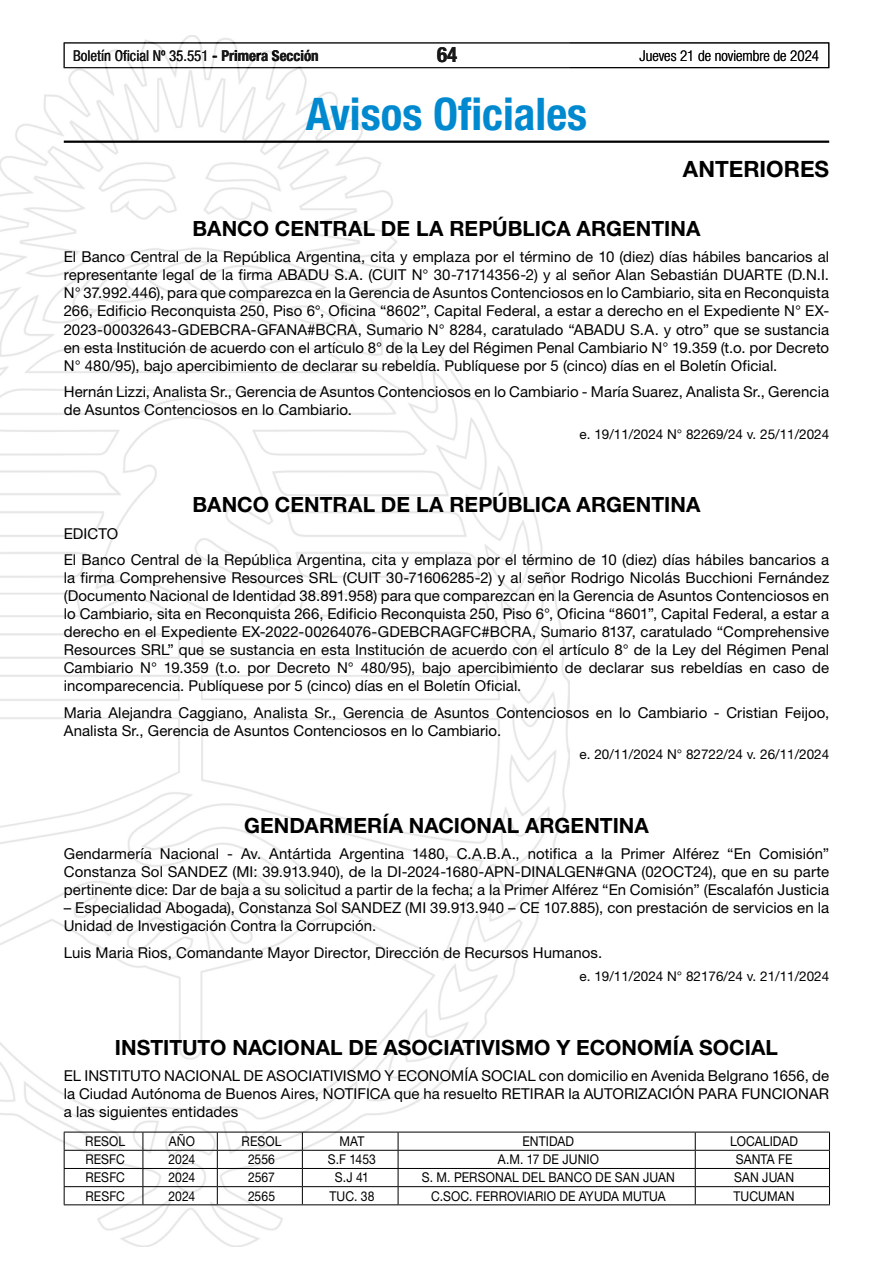
<style>
.page{position:relative;width:893px;height:1263px;background:#fff}
.page>*{position:absolute;margin:0;border:0;box-sizing:border-box;transform-origin:0 0}
.t1{font:700 condensed 45px "Helvetica Neue LT Std";color:#0089cf}
.t2{font:700 22.5px "Helvetica Neue LT Std";color:#000}
.t3{font:700 21px "Helvetica Neue LT Std";color:#000}
.t4{font:700 condensed 21px "Helvetica Neue LT Std";color:#000}
.t5{font:15px/18px "Helvetica Neue LT Std";letter-spacing:.005em;color:#000;text-align:justify}
.t6{font:condensed 15px "Helvetica Neue LT Std";color:#000}
.t7{font:300 condensed 15px "Helvetica Neue LT Std";color:#000}
.t8{font:13.5px "Helvetica Neue LT Std";color:#000;scale:.9 1}
.t9{font:13.5px "Helvetica Neue LT Std";color:#000}
.s1{font-weight:700}
</style>
<div class="page">
<div style="left:64px;top:43px;width:765px;height:25px;border:1px solid #000"></div>
<img style="left:0;top:35px;width:569px;height:1211px">
<hr style="left:64px;top:141px;width:765px;height:2px;background:#000">
<hr style="left:64px;top:1132px;width:79px;height:1px;background:#000">
<hr style="left:143px;top:1132px;width:74px;height:1px;background:#000">
<hr style="left:217px;top:1132px;width:85px;height:1px;background:#000">
<hr style="left:302px;top:1132px;width:96px;height:1px;background:#000">
<hr style="left:398px;top:1132px;width:297px;height:1px;background:#000">
<hr style="left:695px;top:1132px;width:135px;height:1px;background:#000">
<hr style="left:64px;top:1150px;width:79px;height:1px;background:#000">
<hr style="left:143px;top:1150px;width:74px;height:1px;background:#000">
<hr style="left:217px;top:1150px;width:85px;height:1px;background:#000">
<hr style="left:302px;top:1150px;width:96px;height:1px;background:#000">
<hr style="left:398px;top:1150px;width:297px;height:1px;background:#000">
<hr style="left:695px;top:1150px;width:135px;height:1px;background:#000">
<hr style="left:64px;top:1168px;width:79px;height:1px;background:#000">
<hr style="left:143px;top:1168px;width:74px;height:1px;background:#000">
<hr style="left:217px;top:1168px;width:85px;height:1px;background:#000">
<hr style="left:302px;top:1168px;width:96px;height:1px;background:#000">
<hr style="left:398px;top:1168px;width:297px;height:1px;background:#000">
<hr style="left:695px;top:1168px;width:135px;height:1px;background:#000">
<hr style="left:64px;top:1186px;width:79px;height:1px;background:#000">
<hr style="left:143px;top:1186px;width:74px;height:1px;background:#000">
<hr style="left:217px;top:1186px;width:85px;height:1px;background:#000">
<hr style="left:302px;top:1186px;width:96px;height:1px;background:#000">
<hr style="left:398px;top:1186px;width:297px;height:1px;background:#000">
<hr style="left:695px;top:1186px;width:135px;height:1px;background:#000">
<hr style="left:64px;top:1204px;width:79px;height:1px;background:#000">
<hr style="left:143px;top:1204px;width:74px;height:1px;background:#000">
<hr style="left:217px;top:1204px;width:85px;height:1px;background:#000">
<hr style="left:302px;top:1204px;width:96px;height:1px;background:#000">
<hr style="left:398px;top:1204px;width:297px;height:1px;background:#000">
<hr style="left:695px;top:1204px;width:135px;height:1px;background:#000">
<svg style="left:64px;top:1132px;width:1px;height:72px"></svg>
<svg style="left:143px;top:1132px;width:1px;height:72px"></svg>
<svg style="left:217px;top:1132px;width:1px;height:72px"></svg>
<svg style="left:302px;top:1132px;width:1px;height:72px"></svg>
<svg style="left:398px;top:1132px;width:1px;height:72px"></svg>
<svg style="left:695px;top:1132px;width:1px;height:72px"></svg>
<svg style="left:829px;top:1132px;width:1px;height:72px"></svg>
<p class="t6" style="left:73px;top:47px;width:247px">Boletín Oficial Nº 35.551 <span class="s1">- Primera Sección</span></p>
<h3 class="t4" style="left:437px;top:42px;width:22px">64</h3>
<p class="t7" style="left:640px;top:47px;width:181px">Jueves 21 de noviembre de 2024</p>
<h1 class="t1" style="left:306px;top:87px;width:283px">Avisos Oficiales</h1>
<h2 class="t2" style="left:683px;top:155px;width:148px">ANTERIORES</h2>
<h3 class="t3" style="left:193px;top:215px;width:509px">BANCO CENTRAL DE LA REPÚBLICA ARGENTINA</h3>
<p class="t5" style="left:64px;top:248px;width:767px">El Banco Central de la República Argentina, cita y emplaza por el término de 10 (diez) días hábiles bancarios al representante legal de la firma ABADU S.A. (CUIT N° 30-71714356-2) y al señor Alan Sebastián DUARTE (D.N.I.<br>N° 37.992.446), para que comparezca en la Gerencia de Asuntos Contenciosos en lo Cambiario, sita en Reconquista 266, Edificio Reconquista 250, Piso 6°, Oficina “8602”, Capital Federal, a estar a derecho en el Expediente N° EX-2023-00032643-GDEBCRA-GFANA#BCRA, Sumario N° 8284, caratulado “ABADU S.A. y otro” que se sustancia en esta Institución de acuerdo con el artículo 8° de la Ley del Régimen Penal Cambiario N° 19.359 (t.o. por Decreto N° 480/95), bajo apercibimiento de declarar su rebeldía. Publíquese por 5 (cinco) días en el Boletín Oficial.</p>
<p class="t5" style="left:64px;top:382px;width:767px">Hernán Lizzi, Analista Sr., Gerencia de Asuntos Contenciosos en lo Cambiario - María Suarez, Analista Sr., Gerencia de Asuntos Contenciosos en lo Cambiario.</p>
<p class="t9" style="left:580px;top:426px;width:251px">e. 19/11/2024 N° 82269/24 v. 25/11/2024</p>
<h3 class="t3" style="left:193px;top:492px;width:509px">BANCO CENTRAL DE LA REPÚBLICA ARGENTINA</h3>
<p class="t5" style="left:64px;top:520px;width:767px;line-height:26.5px">EDICTO<br>El Banco Central de la República Argentina, cita y emplaza por el término de 10 (diez) días hábiles bancarios a</p>
<p class="t5" style="left:64px;top:568px;width:767px">la firma Comprehensive Resources SRL (CUIT 30-71606285-2) y al señor Rodrigo Nicolás Bucchioni Fernández (Documento Nacional de Identidad 38.891.958) para que comparezcan en la Gerencia de Asuntos Contenciosos en lo Cambiario, sita en Reconquista 266, Edificio Reconquista 250, Piso 6°, Oficina “8601”, Capital Federal, a estar a derecho en el Expediente EX-2022-00264076-GDEBCRAGFC#BCRA, Sumario 8137, caratulado “Comprehensive Resources SRL” que se sustancia en esta Institución de acuerdo con el artículo 8° de la Ley del Régimen Penal Cambiario N° 19.359 (t.o. por Decreto N° 480/95), bajo apercibimiento de declarar sus rebeldías en caso de incomparecencia. Publíquese por 5 (cinco) días en el Boletín Oficial.</p>
<p class="t5" style="left:64px;top:703px;width:767px">Maria Alejandra Caggiano, Analista Sr., Gerencia de Asuntos Contenciosos en lo Cambiario - Cristian Feijoo,<br>Analista Sr., Gerencia de Asuntos Contenciosos en lo Cambiario.</p>
<p class="t9" style="left:580px;top:746px;width:251px">e. 20/11/2024 N° 82722/24 v. 26/11/2024</p>
<h3 class="t3" style="left:244px;top:812px;width:406px">GENDARMERÍA NACIONAL ARGENTINA</h3>
<p class="t5" style="left:64px;top:844px;width:767px">Gendarmería Nacional - Av. Antártida Argentina 1480, C.A.B.A., notifica a la Primer Alférez “En Comisión” Constanza Sol SANDEZ (MI: 39.913.940), de la DI-2024-1680-APN-DINALGEN#GNA (02OCT24), que en su parte pertinente dice: Dar de baja a su solicitud a partir de la fecha; a la Primer Alférez “En Comisión” (Escalafón Justicia</p>
<p class="t5" style="left:64px;top:898px;width:767px">– Especialidad Abogada), Constanza Sol SANDEZ (MI 39.913.940 – CE 107.885), con prestación de servicios en la<br>Unidad de Investigación Contra la Corrupción.</p>
<p class="t5" style="left:64px;top:943px;width:540px">Luis Maria Rios, Comandante Mayor Director, Dirección de Recursos Humanos.</p>
<p class="t9" style="left:580px;top:968px;width:251px">e. 19/11/2024 N° 82176/24 v. 21/11/2024</p>
<h3 class="t3" style="left:115px;top:1034px;width:665px">INSTITUTO NACIONAL DE ASOCIATIVISMO Y ECONOMÍA SOCIAL</h3>
<p class="t5" style="left:64px;top:1067px;width:767px">EL INSTITUTO NACIONAL DE ASOCIATIVISMO Y ECONOMÍA SOCIAL con domicilio en Avenida Belgrano 1656, de la Ciudad Autónoma de Buenos Aires, NOTIFICA que ha resuelto RETIRAR la AUTORIZACIÓN PARA FUNCIONAR a las siguientes entidades</p>
<p class="t8" style="left:85px;top:1133px;width:46px">RESOL</p>
<p class="t8" style="left:169px;top:1133px;width:31px">AÑO</p>
<p class="t8" style="left:242px;top:1133px;width:46px">RESOL</p>
<p class="t8" style="left:339px;top:1133px;width:29px">MAT</p>
<p class="t8" style="left:522px;top:1133px;width:59px">ENTIDAD</p>
<p class="t8" style="left:730px;top:1133px;width:77px">LOCALIDAD</p>
<p class="t8" style="left:85px;top:1151px;width:45px">RESFC</p>
<p class="t8" style="left:168px;top:1151px;width:31px">2024</p>
<p class="t8" style="left:248px;top:1151px;width:32px">2556</p>
<p class="t8" style="left:328px;top:1151px;width:55px">S.F 1453</p>
<p class="t8" style="left:498px;top:1151px;width:114px">A.M. 17 DE JUNIO</p>
<p class="t8" style="left:736px;top:1151px;width:65px">SANTA FE</p>
<p class="t8" style="left:85px;top:1169px;width:45px">RESFC</p>
<p class="t8" style="left:168px;top:1169px;width:31px">2024</p>
<p class="t8" style="left:248px;top:1169px;width:31px">2567</p>
<p class="t8" style="left:335px;top:1169px;width:39px">S.J 41</p>
<p class="t8" style="left:422px;top:1169px;width:282px">S. M. PERSONAL DEL BANCO DE SAN JUAN</p>
<p class="t8" style="left:734px;top:1169px;width:68px">SAN JUAN</p>
<p class="t8" style="left:85px;top:1188px;width:45px">RESFC</p>
<p class="t8" style="left:168px;top:1188px;width:31px">2024</p>
<p class="t8" style="left:248px;top:1188px;width:32px">2565</p>
<p class="t8" style="left:329px;top:1188px;width:52px">TUC. 38</p>
<p class="t8" style="left:431px;top:1188px;width:262px">C.SOC. FERROVIARIO DE AYUDA MUTUA</p>
<p class="t8" style="left:733px;top:1188px;width:70px">TUCUMAN</p>
</div>
